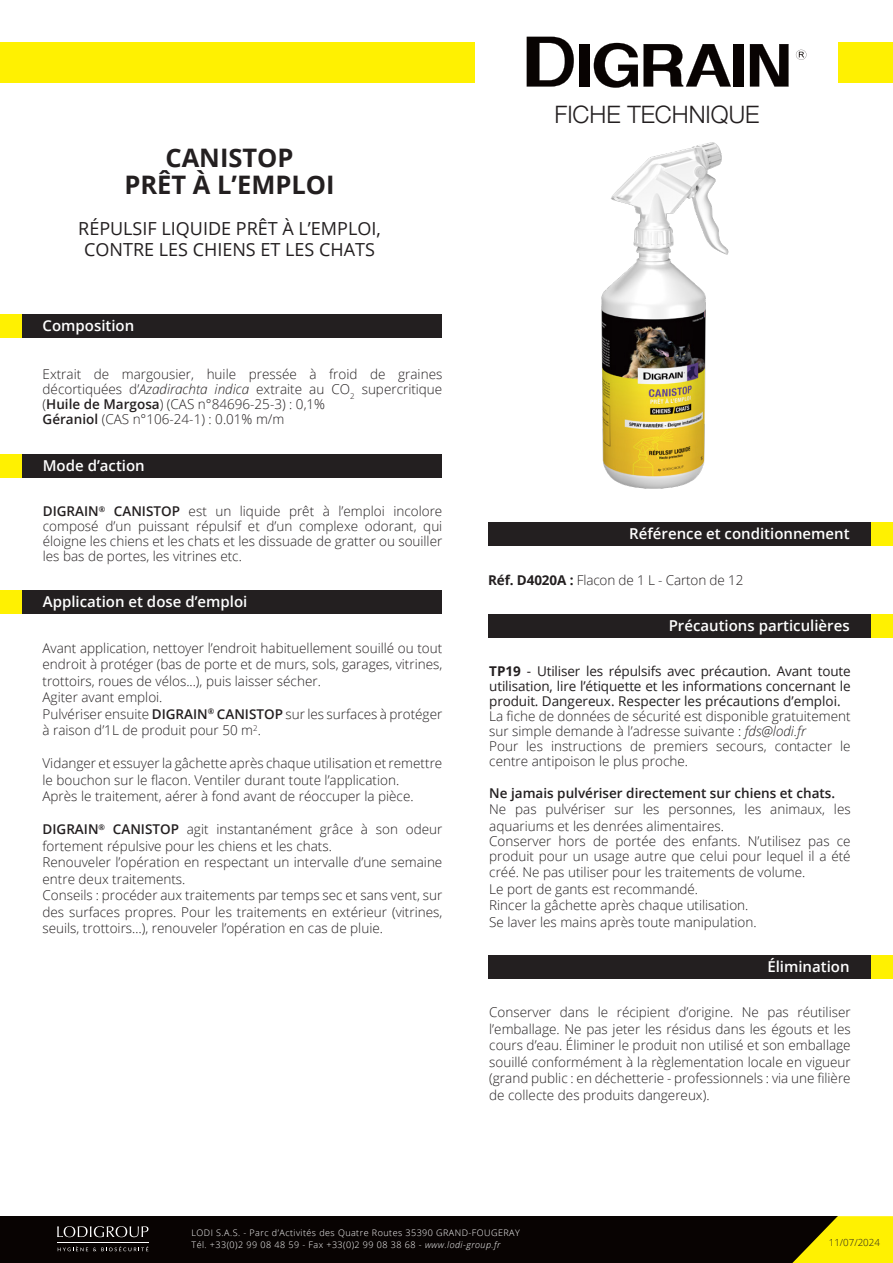
<style>
.page{position:relative;width:893px;height:1263px;background:#fff}
.page>*{position:absolute;margin:0;border:0;box-sizing:border-box;transform-origin:0 0}
.t1{font:700 25.5px/27px "Open Sans";color:#231f20;text-align:center}
.t2{font:300 24px "Helvetica Neue";color:#231f20}
.t3{font:18px/21px "Open Sans";color:#231f20;text-align:center}
.t4{font:600 15px "Open Sans";color:#fff}
.t5{font:300 13.5px/16.5px "Open Sans";color:#231f20}
.t6{font:13.5px/15px "Open Sans";color:#231f20;text-align:justify}
.t7{font:600 13.5px "Open Sans";color:#231f20}
.t8{font:300 9.75px "Open Sans";color:#231f20}
.t9{font:300 9px/12px "Open Sans";letter-spacing:.05em;color:#fff}
.s1{font-style:italic}
.s2{font-weight:600}
.s3{font-weight:700}
</style>
<div class="page">
<div style="left:0;top:42px;width:475px;height:41px;background:#fff101"></div>
<div style="left:839px;top:42px;width:54px;height:41px;background:#fff101"></div>
<svg style="left:527px;top:37px;width:216px;height:51px"></svg>
<svg style="left:750px;top:44px;width:38px;height:43px"></svg>
<svg style="left:796px;top:50px;width:10px;height:10px"></svg>
<div style="left:488px;top:522px;width:405px;height:23px;background:#231f20"></div>
<div style="left:872px;top:522px;width:21px;height:23px;background:#fff101"></div>
<div style="left:488px;top:614px;width:405px;height:23px;background:#231f20"></div>
<div style="left:872px;top:614px;width:21px;height:23px;background:#fff101"></div>
<div style="left:12px;top:590px;width:430px;height:23px;background:#231f20"></div>
<div style="left:12px;top:454px;width:430px;height:23px;background:#231f20"></div>
<div style="left:0;top:590px;width:22px;height:23px;background:#fff101"></div>
<div style="left:0;top:454px;width:22px;height:23px;background:#fff101"></div>
<div style="left:11px;top:314px;width:431px;height:24px;background:#231f20"></div>
<div style="left:0;top:314px;width:21px;height:24px;background:#fff101"></div>
<div style="left:0;top:1216px;width:838px;height:47px;background:#080302"></div>
<svg style="left:792px;top:1216px;width:101px;height:47px"></svg>
<svg style="left:57px;top:1226px;width:91px;height:11px"></svg>
<svg style="left:58px;top:1246px;width:90px;height:5px"></svg>
<hr style="left:57px;top:1242px;width:91px;height:1px;background:#fff">
<div style="left:488px;top:955px;width:405px;height:23px;background:#231f20"></div>
<div style="left:872px;top:955px;width:21px;height:23px;background:#fff101"></div>
<img style="left:601px;top:142px;width:128px;height:347px">
<h1 class="t1" style="left:124px;top:144px;width:212px">CANISTOP<br>PRÊT À L’EMPLOI</h1>
<h3 class="t3" style="left:78px;top:217px;width:304px">RÉPULSIF LIQUIDE PRÊT À L’EMPLOI,<br>CONTRE LES CHIENS ET LES CHATS</h3>
<p class="t4" style="left:43px;top:316px;width:93px">Composition</p>
<p class="t5" style="left:43px;top:366px;width:401px;line-height:15px">Extrait de margousier, huile pressée à froid de graines décortiquées d’<span class="s1">Azadirachta indica</span> extraite au CO<sub>2</sub> supercritique (<span class="s2">Huile de Margosa</span>) (CAS n°84696-25-3) : 0,1%<br><span class="s2">Géraniol</span> (CAS n°106-24-1) : 0.01% m/m</p>
<p class="t4" style="left:43px;top:455px;width:104px">Mode d’action</p>
<p class="t5" style="left:43px;top:503px;width:401px;line-height:15px;text-align:justify"><span class="s2">DIGRAIN</span><sup>®</sup> <span class="s2">CANISTOP</span> est un liquide prêt à l’emploi incolore composé d’un puissant répulsif et d’un complexe odorant, qui éloigne les chiens et les chats et les dissuade de gratter ou souiller les bas de portes, les vitrines etc.</p>
<p class="t4" style="left:43px;top:591px;width:206px">Application et dose d’emploi</p>
<p class="t5" style="left:43px;top:639px;width:401px">Avant application, nettoyer l’endroit habituellement souillé ou tout endroit à protéger (bas de porte et de murs, sols, garages, vitrines, trottoirs, roues de vélos...), puis laisser sécher.<br>Agiter avant emploi.<br>Pulvériser ensuite <span class="s2">DIGRAIN</span><sup>®</sup> <span class="s2">CANISTOP</span> sur les surfaces à protéger à raison d’1L de produit pour 50 m<sup>2</sup>.</p>
<p class="t5" style="left:43px;top:755px;width:401px">Vidanger et essuyer la gâchette après chaque utilisation et remettre le bouchon sur le flacon. Ventiler durant toute l’application.<br>Après le traitement, aérer à fond avant de réoccuper la pièce.</p>
<p class="t5" style="left:43px;top:821px;width:401px"><span class="s2">DIGRAIN</span><sup>®</sup> <span class="s2">CANISTOP</span> agit instantanément grâce à son odeur fortement répulsive pour les chiens et les chats.<br>Renouveler l’opération en respectant un intervalle d’une semaine entre deux traitements.<br>Conseils : procéder aux traitements par temps sec et sans vent, sur des surfaces propres. Pour les traitements en extérieur (vitrines, seuils, trottoirs…), renouveler l’opération en cas de pluie.</p>
<h2 class="t2" style="left:554px;top:95px;width:206px">FICHE TECHNIQUE</h2>
<p class="t4" style="left:629px;top:523px;width:222px">Référence et conditionnement</p>
<p class="t5" style="left:488px;top:572px;width:257px"><span class="s3">Réf. D4020A :</span> Flacon de 1 L - Carton de 12</p>
<p class="t4" style="left:669px;top:615px;width:182px">Précautions particulières</p>
<p class="t6" style="left:489px;top:663px;width:363px"><span class="s3">TP19</span> - Utiliser les répulsifs avec précaution. Avant toute utilisation, lire l’étiquette et les informations concernant le produit. Dangereux. Respecter les précautions d’emploi.</p>
<p class="t5" style="left:489px;top:708px;width:363px;line-height:15px">La fiche de données de sécurité est disponible gratuitement sur simple demande à l’adresse suivante : <span class="s1">fds@lodi.fr<br></span>Pour les instructions de premiers secours, contacter le centre antipoison le plus proche.</p>
<p class="t7" style="left:489px;top:783px;width:347px">Ne jamais pulvériser directement sur chiens et chats.</p>
<p class="t5" style="left:489px;top:801px;width:363px">Ne pas pulvériser sur les personnes, les animaux, les aquariums et les denrées alimentaires.</p>
<p class="t5" style="left:489px;top:833px;width:363px;line-height:15px">Conserver hors de portée des enfants. N’utilisez pas ce produit pour un usage autre que celui pour lequel il a été</p>
<p class="t5" style="left:489px;top:864px;width:318px">créé. Ne pas utiliser pour les traitements de volume.<br>Le port de gants est recommandé.<br>Rincer la gâchette après chaque utilisation.<br>Se laver les mains après toute manipulation.</p>
<p class="t4" style="left:767px;top:956px;width:84px">Élimination</p>
<p class="t5" style="left:489px;top:1004px;width:363px;text-align:justify">Conserver dans le récipient d’origine. Ne pas réutiliser l’emballage. Ne pas jeter les résidus dans les égouts et les cours d’eau. Éliminer le produit non utilisé et son emballage souillé conformément à la règlementation locale en vigueur (grand public : en déchetterie - professionnels : via une filière de collecte des produits dangereux).</p>
<p class="t9" style="left:192px;top:1227px;width:330px">LODI S.A.S. - Parc d’Activités des Quatre Routes 35390 GRAND-FOUGERAY<br>Tél. +33(0)2 99 08 48 59 - Fax +33(0)2 99 08 38 68 - <span class="s1">www.lodi-group.fr</span></p>
<p class="t8" style="left:829px;top:1236px;width:53px">11/07/2024</p>
</div>
